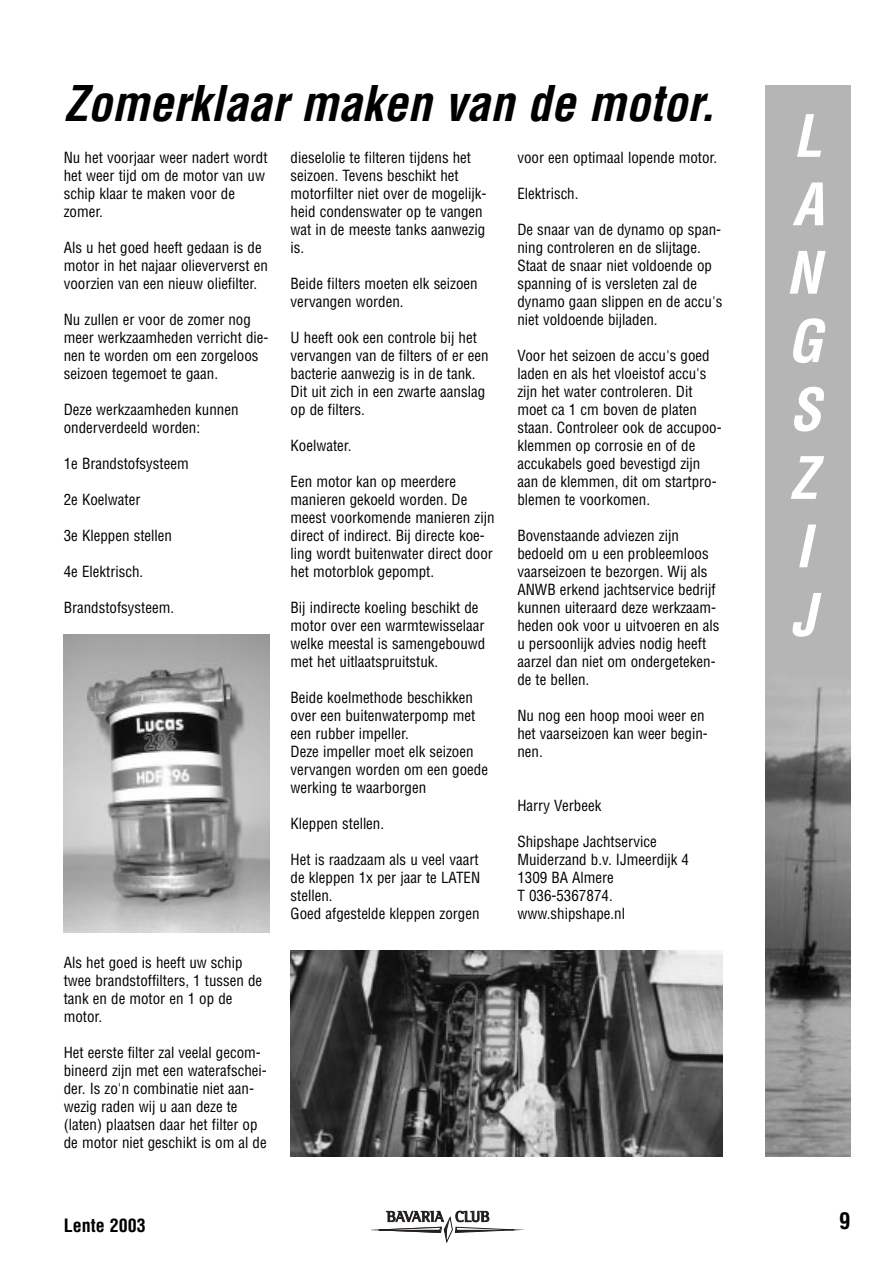
<style>
.page{position:relative;width:893px;height:1263px;background:#fff}
.page>*{position:absolute;margin:0;border:0;box-sizing:border-box;transform-origin:0 0}
.t1{font:italic 700 condensed 57px/68.4px "Helvetica";color:#fff}
.t2{font:italic 700 condensed 48px "Helvetica";color:#000}
.t3{font:700 condensed 22.5px "Helvetica";color:#000}
.t4{font:700 condensed 18px "Helvetica";color:#000}
.t5{font:condensed 15px/18px "Helvetica";color:#000}
</style>
<div class="page">
<img style="left:765px;top:85px;width:85px;height:1072px">
<svg style="left:371px;top:1210px;width:151px;height:34px"></svg>
<img style="left:64px;top:635px;width:205px;height:297px">
<img style="left:290px;top:951px;width:433px;height:206px">
<h2 class="t2" style="left:64px;top:85px;width:663px">Zomerklaar maken van de motor.</h2>
<p class="t5" style="left:64px;top:150px;width:205px">Nu het voorjaar weer nadert wordt het weer tijd om de motor van uw schip klaar te maken voor de zomer.</p>
<p class="t5" style="left:64px;top:240px;width:206px">Als u het goed heeft gedaan is de motor in het najaar olieververst en voorzien van een nieuw oliefilter.</p>
<p class="t5" style="left:64px;top:312px;width:206px">Nu zullen er voor de zomer nog meer werkzaamheden verricht die&shy;nen te worden om een zorgeloos seizoen tegemoet te gaan.</p>
<p class="t5" style="left:64px;top:402px;width:176px">Deze werkzaamheden kunnen onderverdeeld worden:</p>
<p class="t5" style="left:64px;top:456px;width:126px">1e Brandstofsysteem</p>
<p class="t5" style="left:64px;top:492px;width:78px">2e Koelwater</p>
<p class="t5" style="left:64px;top:528px;width:110px">3e Kleppen stellen</p>
<p class="t5" style="left:64px;top:564px;width:81px">4e Elektrisch.</p>
<p class="t5" style="left:64px;top:600px;width:112px">Brandstofsysteem.</p>
<p class="t5" style="left:64px;top:954px;width:200px">Als het goed is heeft uw schip twee brandstoffilters, 1 tussen de tank en de motor en 1 op de motor.</p>
<p class="t5" style="left:64px;top:1044px;width:205px">Het eerste filter zal veelal gecom&shy;bineerd zijn met een waterafschei&shy;der. Is zo'n combinatie niet aan&shy;wezig raden wij u aan deze te (laten) plaatsen daar het filter op de motor niet geschikt is om al de</p>
<p class="t5" style="left:291px;top:150px;width:197px">dieselolie te filteren tijdens het seizoen. Tevens beschikt het motorfilter niet over de mogelijk&shy;heid condenswater op te vangen wat in de meeste tanks aanwezig is.</p>
<p class="t5" style="left:291px;top:276px;width:189px">Beide filters moeten elk seizoen vervangen worden.</p>
<p class="t5" style="left:291px;top:330px;width:200px">U heeft ook een controle bij het vervangen van de filters of er een bacterie aanwezig is in de tank.<br>Dit uit zich in een zwarte aanslag op de filters.</p>
<p class="t5" style="left:291px;top:438px;width:62px">Koelwater.</p>
<p class="t5" style="left:291px;top:474px;width:205px">Een motor kan op meerdere manieren gekoeld worden. De meest voorkomende manieren zijn direct of indirect. Bij directe koe&shy;ling wordt buitenwater direct door het motorblok gepompt.</p>
<p class="t5" style="left:291px;top:600px;width:196px">Bij indirecte koeling beschikt de motor over een warmtewisselaar welke meestal is samengebouwd met het uitlaatspruitstuk.</p>
<p class="t5" style="left:291px;top:690px;width:199px">Beide koelmethode beschikken over een buitenwaterpomp met een rubber impeller.<br>Deze impeller moet elk seizoen vervangen worden om een goede werking te waarborgen</p>
<p class="t5" style="left:291px;top:816px;width:95px">Kleppen stellen.</p>
<p class="t5" style="left:291px;top:852px;width:191px">Het is raadzaam als u veel vaart de kleppen 1x per jaar te LATEN stellen.<br>Goed afgestelde kleppen zorgen</p>
<p class="t5" style="left:517px;top:150px;width:201px">voor een optimaal lopende motor.</p>
<p class="t5" style="left:517px;top:186px;width:63px">Elektrisch.</p>
<p class="t5" style="left:517px;top:222px;width:207px">De snaar van de dynamo op span&shy;ning controleren en de slijtage.<br>Staat de snaar niet voldoende op spanning of is versleten zal de dynamo gaan slippen en de accu's niet voldoende bijladen.</p>
<p class="t5" style="left:517px;top:348px;width:206px">Voor het seizoen de accu's goed laden en als het vloeistof accu's zijn het water controleren. Dit moet ca 1 cm boven de platen staan. Controleer ook de accupoo&shy;klemmen op corrosie en of de accukabels goed bevestigd zijn aan de klemmen, dit om startpro&shy;blemen te voorkomen.</p>
<p class="t5" style="left:517px;top:528px;width:204px">Bovenstaande adviezen zijn bedoeld om u een probleemloos vaarseizoen te bezorgen. Wij als<br>ANWB erkend jachtservice bedrijf kunnen uiteraard deze werkzaam&shy;heden ook voor u uitvoeren en als u persoonlijk advies nodig heeft aarzel dan niet om ondergeteken&shy;de te bellen.</p>
<p class="t5" style="left:517px;top:708px;width:192px">Nu nog een hoop mooi weer en het vaarseizoen kan weer begin&shy;nen.</p>
<p class="t5" style="left:517px;top:798px;width:86px">Harry Verbeek</p>
<p class="t5" style="left:517px;top:834px;width:173px">Shipshape Jachtservice<br>Muiderzand b.v. IJmeerdijk 4<br>1309 BA Almere<br>T 036-5367874. www.shipshape.nl</p>
<h1 class="t1" style="left:786px;top:107px;width:49px">L<br>A<br>N<br>G<br>S<br>Z<br>I<br>J</h1>
<p class="t4" style="left:64px;top:1218px;width:83px">Lente 2003</p>
<h3 class="t3" style="left:839px;top:1212px;width:13px">9</h3>
</div>
